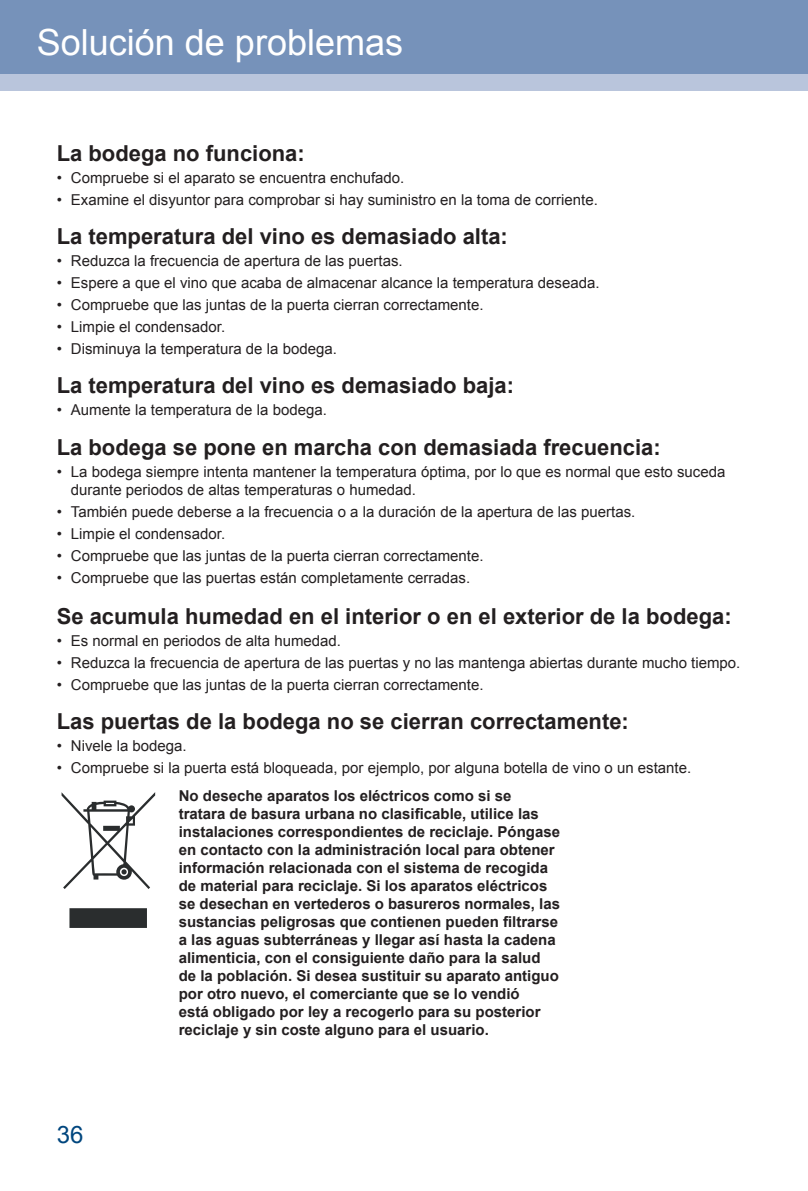
<style>
.page{position:relative;width:808px;height:1191px;background:#fff}
.page>*{position:absolute;margin:0;border:0;box-sizing:border-box;transform-origin:0 0}
.t1{font:36px "Arial";color:#fff}
.t2{font:700 36px "Arial";color:#fff}
.t3{font:24px "Arial";color:#00467e}
.t4{font:700 22px "Arial";color:#231f20}
.t5{font:15px/18px "Arial";color:#231f20}
.t6{font:700 15px/18px "Arial";color:#231f20}
</style>
<div class="page">
<div style="left:0;top:0;width:808px;height:74px;background:#7692ba"></div>
<div style="left:0;top:74px;width:808px;height:17px;background:#b9c5dc"></div>
<svg style="left:62px;top:792px;width:93px;height:136px"></svg>
<h1 class="t1" style="left:37px;top:18px;width:368px">Solución de problemas</h1>
<h1 class="t2" style="left:37px;top:17px;width:174px">Head ng 1</h1>
<h3 class="t4" style="left:57px;top:137px;width:250px">La bodega no funciona:</h3>
<p class="t5" style="left:57px;top:168px;width:349px">• Compruebe si el aparato se encuentra enchufado.</p>
<p class="t5" style="left:57px;top:190px;width:543px">• Examine el disyuntor para comprobar si hay suministro en la toma de corriente.</p>
<h3 class="t4" style="left:57px;top:221px;width:453px">La temperatura del vino es demasiado alta:</h3>
<p class="t5" style="left:57px;top:252px;width:348px">• Reduzca la frecuencia de apertura de las puertas.</p>
<p class="t5" style="left:57px;top:274px;width:544px">• Espere a que el vino que acaba de almacenar alcance la temperatura deseada.</p>
<p class="t5" style="left:57px;top:296px;width:428px">• Compruebe que las juntas de la puerta cierran correctamente.</p>
<p class="t5" style="left:57px;top:318px;width:170px">• Limpie el condensador.</p>
<p class="t5" style="left:57px;top:340px;width:282px">• Disminuya la temperatura de la bodega.</p>
<h3 class="t4" style="left:57px;top:370px;width:459px">La temperatura del vino es demasiado baja:</h3>
<p class="t5" style="left:57px;top:401px;width:272px">• Aumente la temperatura de la bodega.</p>
<h3 class="t4" style="left:57px;top:431px;width:605px">La bodega se pone en marcha con demasiada frecuencia:</h3>
<p class="t5" style="left:71px;top:462px;width:656px;text-indent:-14px">• La bodega siempre intenta mantener la temperatura óptima, por lo que es normal que esto suceda durante periodos de altas temperaturas o humedad.</p>
<p class="t5" style="left:57px;top:502px;width:580px">• También puede deberse a la frecuencia o a la duración de la apertura de las puertas.</p>
<p class="t5" style="left:57px;top:524px;width:170px">• Limpie el condensador.</p>
<p class="t5" style="left:57px;top:546px;width:428px">• Compruebe que las juntas de la puerta cierran correctamente.</p>
<p class="t5" style="left:57px;top:568px;width:415px">• Compruebe que las puertas están completamente cerradas.</p>
<h3 class="t4" style="left:57px;top:600px;width:676px">Se acumula humedad en el interior o en el exterior de la bodega:</h3>
<p class="t5" style="left:57px;top:631px;width:286px">• Es normal en periodos de alta humedad.</p>
<p class="t5" style="left:57px;top:653px;width:685px">• Reduzca la frecuencia de apertura de las puertas y no las mantenga abiertas durante mucho tiempo.</p>
<p class="t5" style="left:57px;top:675px;width:428px">• Compruebe que las juntas de la puerta cierran correctamente.</p>
<h3 class="t4" style="left:57px;top:706px;width:574px">Las puertas de la bodega no se cierran correctamente:</h3>
<p class="t5" style="left:57px;top:737px;width:132px">• Nivele la bodega.</p>
<p class="t5" style="left:57px;top:759px;width:636px">• Compruebe si la puerta está bloqueada, por ejemplo, por alguna botella de vino o un estante.</p>
<p class="t6" style="left:179px;top:786px;width:383px">No deseche aparatos los eléctricos como si se tratara de basura urbana no clasificable, utilice las instalaciones correspondientes de reciclaje. Póngase en contacto con la administración local para obtener información relacionada con el sistema de recogida de material para reciclaje. Si los aparatos eléctricos se desechan en vertederos o basureros normales, las sustancias peligrosas que contienen pueden filtrarse a las aguas subterráneas y llegar así hasta la cadena alimenticia, con el consiguiente daño para la salud de la población. Si desea sustituir su aparato antiguo por otro nuevo, el comerciante que se lo vendió<br>está obligado por ley a recogerlo para su posterior reciclaje y sin coste alguno para el usuario.</p>
<h2 class="t3" style="left:57px;top:1118px;width:28px">36</h2>
</div>
